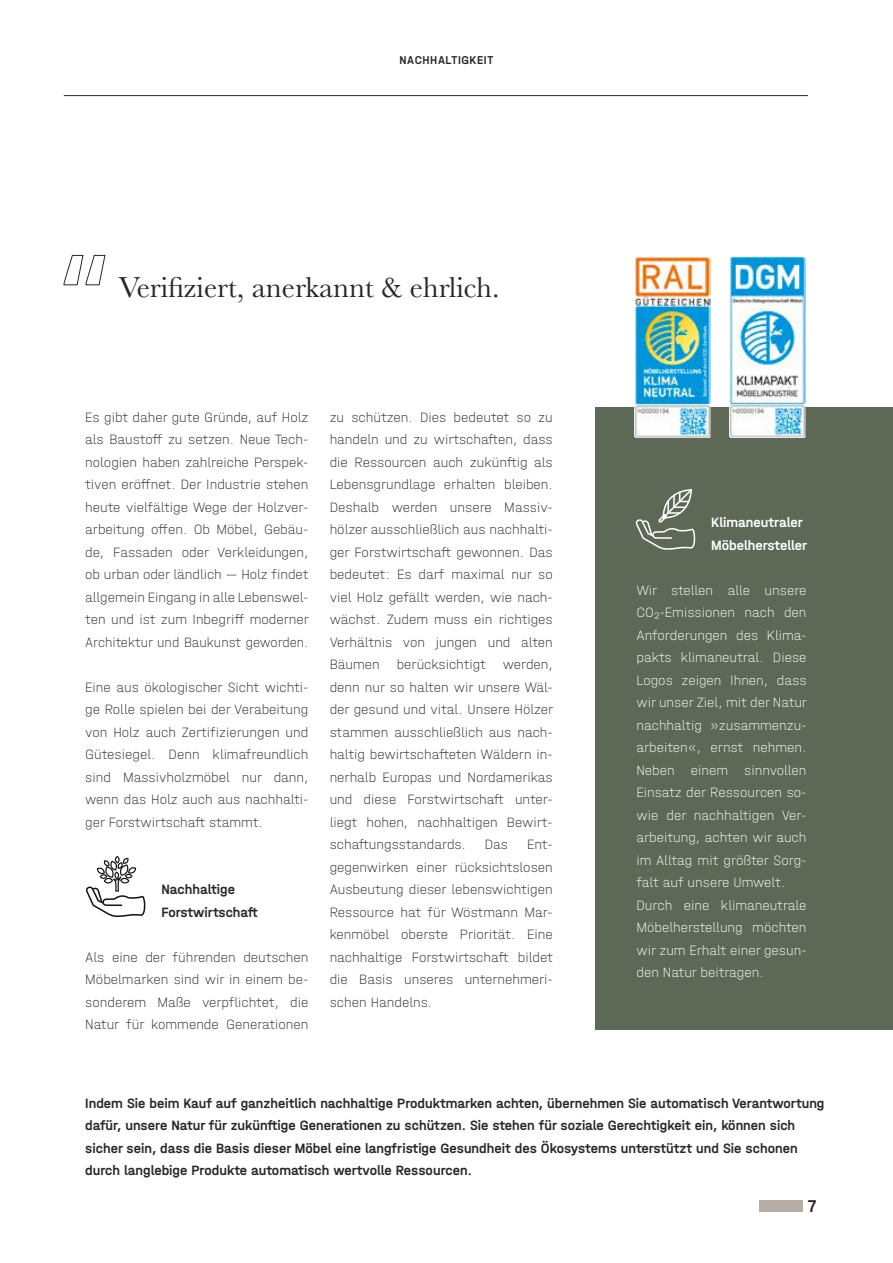
<style>
.page{position:relative;width:893px;height:1263px;background:#fff}
.page>*{position:absolute;margin:0;border:0;box-sizing:border-box;transform-origin:0 0}
.t1{font:30px "Baskerville";color:#282727}
.t2{font:500 18px "Halvar Mittel";color:#282727}
.t3{font:100 14.25px/22.5px "Halvar Mittel";color:#282727;text-align:justify}
.t4{font:100 14.25px/22.5px "Halvar Mittel";color:#fff}
.t5{font:500 14.25px/22.5px "Halvar Mittel";color:#282727}
.t6{font:500 14.25px/22.5px "Halvar Mittel";color:#fff}
.t7{font:500 12px "Halvar Mittel";letter-spacing:.045em;color:#282727}
</style>
<div class="page">
<div style="left:595px;top:407px;width:298px;height:623px;background:#5d6857"></div>
<svg style="left:636px;top:489px;width:59px;height:61px"></svg>
<img style="left:634px;top:256px;width:77px;height:182px">
<img style="left:729px;top:256px;width:76px;height:182px">
<div style="left:759px;top:1200px;width:44px;height:12px;background:#b3aca7"></div>
<hr style="left:64px;top:95px;width:744px;height:1px;background:#282727">
<svg style="left:64px;top:255px;width:42px;height:30px"></svg>
<svg style="left:86px;top:856px;width:59px;height:61px"></svg>
<p class="t7" style="left:400px;top:53px;width:95px">NACHHALTIGKEIT</p>
<h1 class="t1" style="left:119px;top:268px;width:383px">Verifiziert, anerkannt &amp; ehrlich.</h1>
<p class="t3" style="left:85px;top:405px;width:225px">Es gibt daher gute Gründe, auf Holz als Baustoff zu setzen. Neue Tech&shy;nologien haben zahlreiche Perspek&shy;tiven eröffnet. Der Industrie stehen heute vielfältige Wege der Holzver&shy;arbeitung offen. Ob Möbel, Gebäu&shy;de, Fassaden oder Verkleidungen, ob urban oder ländlich — Holz findet allgemein Eingang in alle Lebenswel&shy;ten und ist zum Inbegriff moderner Architektur und Baukunst geworden.</p>
<p class="t3" style="left:85px;top:675px;width:225px">Eine aus ökologischer Sicht wichti&shy;ge Rolle spielen bei der Verabeitung von Holz auch Zertifizierungen und Gütesiegel. Denn klimafreundlich sind Massivholzmöbel nur dann, wenn das Holz auch aus nachhalti&shy;ger Forstwirtschaft stammt.</p>
<p class="t5" style="left:161px;top:878px;width:98px">Nachhaltige<br>Forstwirtschaft</p>
<p class="t3" style="left:85px;top:945px;width:225px">Als eine der führenden deutschen Möbelmarken sind wir in einem be&shy;sonderem Maße verpflichtet, die Natur für kommende Generationen</p>
<p class="t3" style="left:330px;top:405px;width:225px;text-align:left">zu schützen. Dies bedeutet so zu handeln und zu wirtschaften, dass die Ressourcen auch zukünftig als Lebensgrundlage erhalten bleiben.<br>Deshalb werden unsere Massiv&shy;hölzer ausschließlich aus nachhalti&shy;ger Forstwirtschaft gewonnen. Das bedeutet: Es darf maximal nur so viel Holz gefällt werden, wie nach&shy;wächst. Zudem muss ein richtiges Verhältnis von jungen und alten Bäumen berücksichtigt werden, denn nur so halten wir unsere Wäl&shy;der gesund und vital. Unsere Hölzer stammen ausschließlich aus nach&shy;haltig bewirtschafteten Wäldern in&shy;nerhalb Europas und Nordamerikas und diese Forstwirtschaft unter&shy;liegt hohen, nachhaltigen Bewirt&shy;schaftungsstandards.</p>
<p class="t3" style="left:330px;top:833px;width:225px;text-indent:197px">Ent&shy;gegenwirken einer rücksichtslosen Ausbeutung dieser lebenswichtigen Ressource hat für Wöstmann Mar&shy;kenmöbel oberste Priorität. Eine nachhaltige Forstwirtschaft bildet die Basis unseres unternehmeri&shy;schen Handelns.</p>
<p class="t3" style="left:485px;top:833px;width:25px">Das</p>
<p class="t6" style="left:711px;top:511px;width:97px">Klimaneutraler<br>Möbelhersteller</p>
<p class="t4" style="left:636px;top:578px;width:172px">Wir stellen alle unsere<br>CO₂-Emissionen nach den<br>Anforderungen des Klima&shy;pakts klimaneutral. Diese<br>Logos zeigen Ihnen, dass wir unser Ziel, mit der Natur nachhaltig »zusammenzu&shy;arbeiten«, ernst nehmen.<br>Neben einem sinnvollen<br>Einsatz der Ressourcen so&shy;wie der nachhaltigen Ver&shy;arbeitung, achten wir auch im Alltag mit größter Sorg&shy;falt auf unsere Umwelt.<br>Durch eine klimaneutrale<br>Möbelherstellung möchten wir zum Erhalt einer gesun&shy;den Natur beitragen.</p>
<p class="t5" style="left:85px;top:1091px;width:741px">Indem Sie beim Kauf auf ganzheitlich nachhaltige Produktmarken achten, übernehmen Sie automatisch Verantwortung dafür, unsere Natur für zukünftige Generationen zu schützen. Sie stehen für soziale Gerechtigkeit ein, können sich sicher sein, dass die Basis dieser Möbel eine langfristige Gesundheit des Ökosystems unterstützt und Sie schonen durch langlebige Produkte automatisch wertvolle Ressourcen.</p>
<p class="t2" style="left:808px;top:1195px;width:10px">7</p>
</div>
